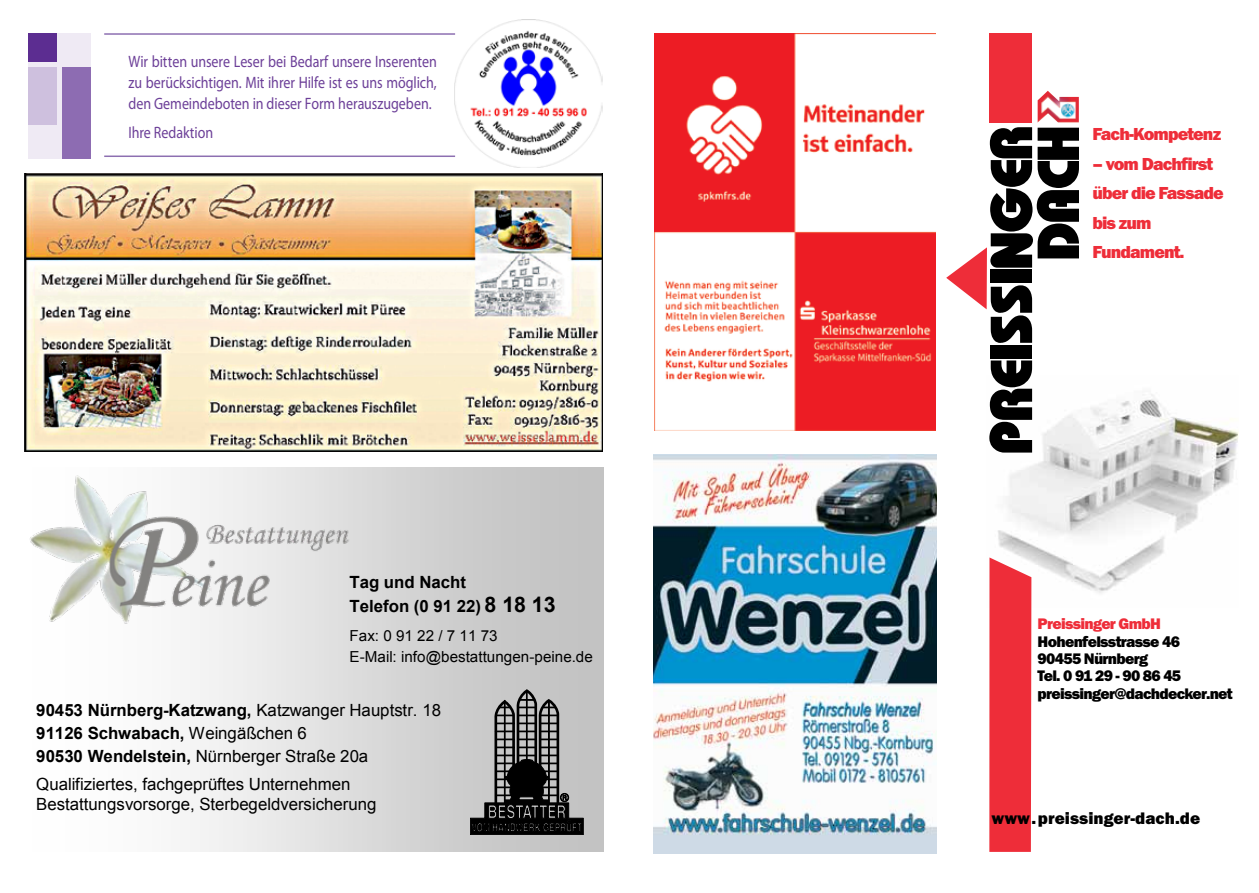
<style>
.page{position:relative;width:1259px;height:893px;background:#fff}
.page>*{position:absolute;margin:0;border:0;box-sizing:border-box;transform-origin:0 0}
.t1{font:800 64.95px/46.8px "Bauhaus";color:#000;text-align:right}
.t2{font:800 18px/29.4px "Franklin Gothic";letter-spacing:-.05em;color:#ee2d39}
.t3{font:800 17.25px "Franklin Gothic";color:#000}
.t4{font:700 16.8px/23.1px "Arial";color:#000}
.t5{font:16.8px/19.4px "Arial";color:#000}
.t6{font:16.5px/21px "Myriad Pro";color:#6c3f98;text-align:justify;scale:.85 1}
.t7{font:800 15.9px/17.2px "Franklin Gothic";letter-spacing:-.045em;color:#000}
.t8{font:800 15.9px "Franklin Gothic";letter-spacing:-.045em;color:#ee2d39}
.t9{font:15.15px/20.1px "Arial";color:#000}
.s1{font-size:21.45px}
.s2{font-weight:400}
</style>
<div class="page">
<img style="left:654px;top:33px;width:281px;height:397px">
<img style="left:654px;top:454px;width:282px;height:399px">
<img style="left:454px;top:19px;width:148px;height:148px">
<svg style="left:30px;top:468px;width:573px;height:383px"></svg>
<img style="left:24px;top:174px;width:579px;height:277px">
<img style="left:1037px;top:91px;width:41px;height:32px">
<img style="left:998px;top:394px;width:240px;height:214px">
<svg style="left:946px;top:247px;width:41px;height:62px"></svg>
<svg style="left:989px;top:557px;width:42px;height:295px;background:#ee3a45"></svg>
<div style="left:989px;top:33px;width:42px;height:90px;background:#ee2d39"></div>
<div style="left:28px;top:33px;width:62px;height:126px;background:#efeaf4"></div>
<div style="left:28px;top:67px;width:28px;height:57px;background:#cec0de"></div>
<div style="left:62px;top:67px;width:28px;height:92px;background:#8d6cb2"></div>
<div style="left:28px;top:33px;width:28px;height:29px;background:#5c2d91"></div>
<hr style="left:104px;top:33px;width:351px;height:2px;background:#8d6fb1">
<hr style="left:104px;top:156px;width:351px;height:1px;background:#8d6fb1">
<p class="t6" style="left:128px;top:50px;width:364px">Wir bitten unsere Leser bei Bedarf unsere Inserenten zu berücksichtigen. Mit ihrer Hilfe ist es uns möglich, den Gemeindeboten in dieser Form herauszugeben.</p>
<p class="t6" style="left:128px;top:122px;width:101px">Ihre Redaktion</p>
<p class="t4" style="left:349px;top:571px;width:207px;line-height:23.5px">Tag und Nacht<br>Telefon (0 91 22) <span class="s1">8 18 13</span></p>
<p class="t9" style="left:349px;top:626px;width:245px">Fax: 0 91 22 / 7 11 73<br>E-Mail: info@bestattungen-peine.de</p>
<p class="t4" style="left:36px;top:699px;width:406px">90453 Nürnberg-Katzwang, <span class="s2">Katzwanger Hauptstr. 18<br></span>91126 Schwabach, <span class="s2">Weingäßchen 6<br></span>90530 Wendelstein, <span class="s2">Nürnberger Straße 20a</span></p>
<p class="t5" style="left:36px;top:775px;width:342px">Qualifiziertes, fachgeprüftes Unternehmen<br>Bestattungsvorsorge, Sterbegeldversicherung</p>
<h1 class="t1" style="left:987px;top:452px;width:327px;rotate:-90deg">PREISSINGER<br>DACH</h1>
<p class="t2" style="left:1092px;top:120px;width:130px">Fach-Kompetenz</p>
<p class="t2" style="left:1092px;top:149px;width:133px">– vom Dachfirst über die Fassade bis zum<br>Fundament.</p>
<p class="t8" style="left:1037px;top:614px;width:125px">Preissinger GmbH</p>
<p class="t7" style="left:1037px;top:633px;width:197px">Hohenfelsstrasse 46<br>90455 Nürnberg<br>Tel. 0 91 29 - 90 86 45 preissinger@dachdecker.net</p>
<p class="t3" style="left:991px;top:807px;width:210px">www.preissinger-dach.de</p>
</div>
